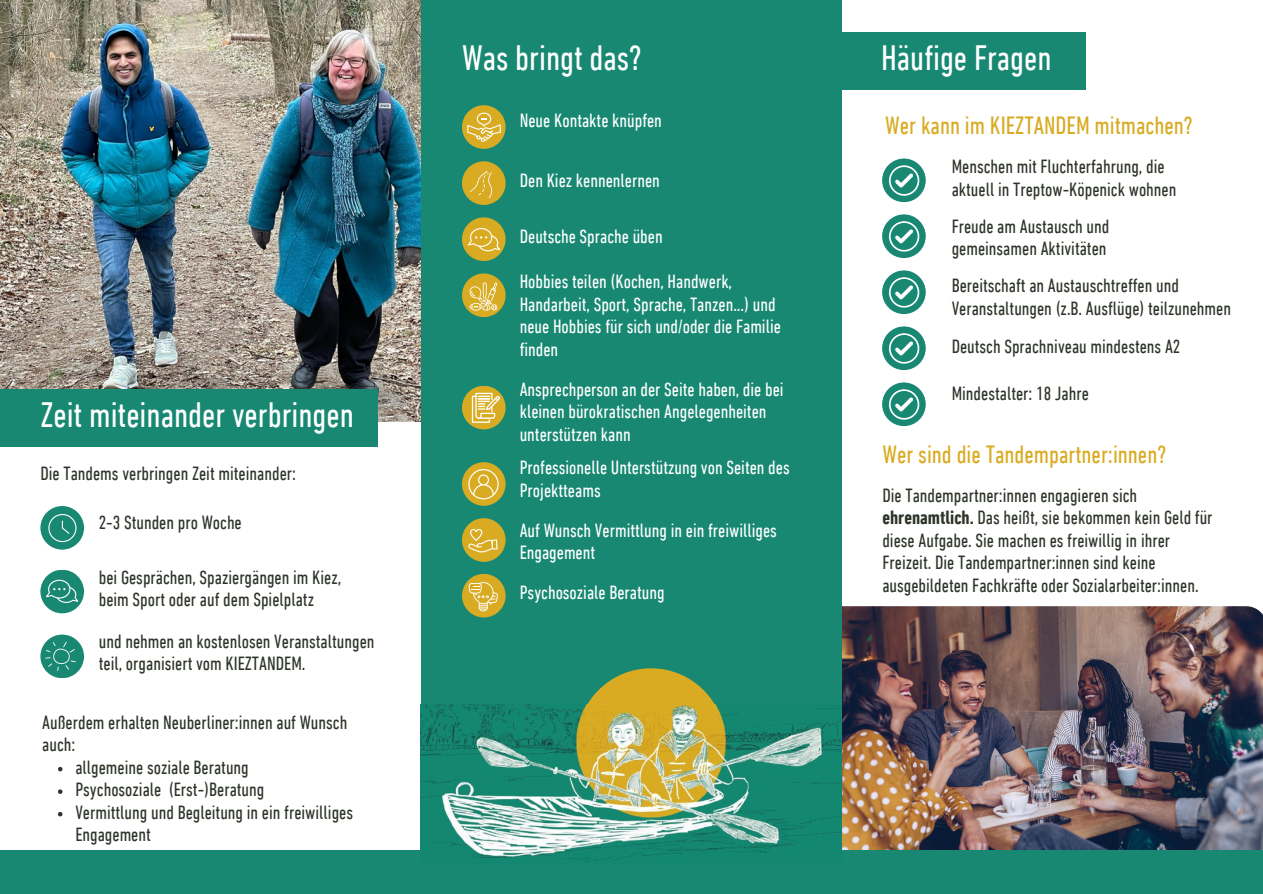
<style>
.page{position:relative;width:1263px;height:894px;background:#fff}
.page>*{position:absolute;margin:0;border:0;box-sizing:border-box;transform-origin:0 0}
.t1{font:condensed 36px "DIN Next LT Pro";color:#feffff}
.t2{font:condensed 25.5px "DIN Next LT Pro";color:#d9ab22}
.t3{font:condensed 19.5px/22.5px "DIN Next LT Pro";color:#2d3429}
.t4{font:condensed 19.5px/22.5px "DIN Next LT Pro";color:#feffff}
.s1{font-weight:700}
</style>
<div class="page">
<img style="left:842px;top:606px;width:421px;height:251px">
<div style="left:0;top:850px;width:1262px;height:43px;background:#188872"></div>
<img style="left:0;top:0;width:421px;height:421px">
<div style="left:0;top:389px;width:377px;height:57px;background:#188872"></div>
<div style="left:40px;top:569px;width:44px;height:44px;background:#188872;border-radius:50%"></div>
<svg style="left:46px;top:579px;width:32px;height:24px"></svg>
<div style="left:40px;top:506px;width:44px;height:43px;background:#188872;border-radius:50%"></div>
<svg style="left:48px;top:514px;width:28px;height:28px"></svg>
<div style="left:40px;top:634px;width:44px;height:44px;background:#188872;border-radius:50%"></div>
<svg style="left:45px;top:641px;width:31px;height:29px"></svg>
<div style="left:836px;top:32px;width:249px;height:57px;background:#188872"></div>
<div style="left:421px;top:0;width:421px;height:880px;background:#188872"></div>
<div style="left:577px;top:668px;width:148px;height:149px;background:#d9ab22;border-radius:50%"></div>
<img style="left:421px;top:704px;width:420px;height:158px">
<div style="left:462px;top:105px;width:44px;height:44px;background:#d9ab22;border-radius:50%"></div>
<svg style="left:467px;top:113px;width:34px;height:29px"></svg>
<div style="left:462px;top:161px;width:44px;height:44px;background:#d9ab22;border-radius:50%"></div>
<div style="left:462px;top:217px;width:44px;height:44px;background:#d9ab22;border-radius:50%"></div>
<div style="left:462px;top:273px;width:44px;height:44px;background:#d9ab22;border-radius:50%"></div>
<div style="left:462px;top:518px;width:44px;height:43px;background:#d9ab22;border-radius:50%"></div>
<svg style="left:462px;top:385px;width:44px;height:44px"></svg>
<div style="left:462px;top:573px;width:44px;height:44px;background:#d9ab22;border-radius:50%"></div>
<div style="left:462px;top:462px;width:44px;height:43px;background:#d9ab22;border-radius:50%"></div>
<svg style="left:469px;top:171px;width:24px;height:28px"></svg>
<svg style="left:468px;top:228px;width:32px;height:23px"></svg>
<svg style="left:469px;top:282px;width:28px;height:28px"></svg>
<svg style="left:468px;top:469px;width:31px;height:30px"></svg>
<svg style="left:472px;top:392px;width:28px;height:31px"></svg>
<svg style="left:468px;top:529px;width:30px;height:24px"></svg>
<svg style="left:469px;top:582px;width:29px;height:29px"></svg>
<div style="left:882px;top:158px;width:44px;height:44px;background:#188872;border-radius:50%"></div>
<svg style="left:889px;top:165px;width:30px;height:31px"></svg>
<div style="left:882px;top:214px;width:44px;height:44px;background:#188872;border-radius:50%"></div>
<svg style="left:889px;top:221px;width:30px;height:30px"></svg>
<div style="left:882px;top:270px;width:44px;height:44px;background:#188872;border-radius:50%"></div>
<svg style="left:889px;top:277px;width:30px;height:30px"></svg>
<div style="left:882px;top:326px;width:44px;height:44px;background:#188872;border-radius:50%"></div>
<svg style="left:889px;top:333px;width:30px;height:30px"></svg>
<svg style="left:58px;top:766px;width:4px;height:5px"></svg>
<svg style="left:58px;top:789px;width:4px;height:4px"></svg>
<svg style="left:58px;top:812px;width:4px;height:4px"></svg>
<div style="left:882px;top:382px;width:44px;height:44px;background:#188872;border-radius:50%"></div>
<svg style="left:889px;top:389px;width:30px;height:30px"></svg>
<p class="t1" style="left:40px;top:400px;width:315px">Zeit miteinander verbringen</p>
<p class="t3" style="left:40px;top:464px;width:257px">Die Tandems verbringen Zeit miteinander:</p>
<p class="t3" style="left:99px;top:512px;width:145px">2-3 Stunden pro Woche</p>
<p class="t3" style="left:99px;top:567px;width:244px">bei Gesprächen, Spaziergängen im Kiez, beim Sport oder auf dem Spielplatz</p>
<p class="t3" style="left:99px;top:631px;width:277px">und nehmen an kostenlosen Veranstaltungen teil, organisiert vom KIEZTANDEM.</p>
<p class="t3" style="left:42px;top:712px;width:307px">Außerdem erhalten Neuberliner:innen auf Wunsch auch:</p>
<p class="t3" style="left:75px;top:757px;width:175px">allgemeine soziale Beratung</p>
<p class="t3" style="left:75px;top:779px;width:191px">Psychosoziale (Erst-)Beratung</p>
<p class="t3" style="left:75px;top:802px;width:279px">Vermittlung und Begleitung in ein freiwilliges<br>Engagement</p>
<p class="t1" style="left:462px;top:43px;width:182px">Was bringt das?</p>
<p class="t1" style="left:881px;top:43px;width:172px">Häufige Fragen</p>
<p class="t4" style="left:520px;top:111px;width:144px">Neue Kontakte knüpfen</p>
<p class="t2" style="left:885px;top:115px;width:309px">Wer kann im KIEZTANDEM mitmachen?</p>
<p class="t3" style="left:952px;top:157px;width:226px">Menschen mit Fluchterfahrung, die aktuell in Treptow-Köpenick wohnen</p>
<p class="t3" style="left:952px;top:216px;width:159px">Freude am Austausch und gemeinsamen Aktivitäten</p>
<p class="t3" style="left:952px;top:276px;width:281px">Bereitschaft an Austauschtreffen und<br>Veranstaltungen (z.B. Ausflüge) teilzunehmen</p>
<p class="t3" style="left:952px;top:337px;width:230px">Deutsch Sprachniveau mindestens A2</p>
<p class="t3" style="left:952px;top:384px;width:139px">Mindestalter: 18 Jahre</p>
<p class="t4" style="left:520px;top:170px;width:142px">Den Kiez kennenlernen</p>
<p class="t4" style="left:520px;top:226px;width:145px">Deutsche Sprache üben</p>
<p class="t4" style="left:520px;top:272px;width:263px">Hobbies teilen (Kochen, Handwerk,<br>Handarbeit, Sport, Sprache, Tanzen...) und neue Hobbies für sich und/oder die Familie finden</p>
<p class="t4" style="left:520px;top:379px;width:265px">Ansprechperson an der Seite haben, die bei kleinen bürokratischen Angelegenheiten unterstützen kann</p>
<p class="t4" style="left:520px;top:458px;width:271px">Professionelle Unterstützung von Seiten des<br>Projektteams</p>
<p class="t4" style="left:520px;top:520px;width:259px">Auf Wunsch Vermittlung in ein freiwilliges<br>Engagement</p>
<p class="t4" style="left:520px;top:582px;width:147px">Psychosoziale Beratung</p>
<p class="t2" style="left:882px;top:444px;width:286px">Wer sind die Tandempartner:innen?</p>
<p class="t3" style="left:882px;top:485px;width:332px">Die Tandempartner:innen engagieren sich <span class="s1">ehrenamtlich.</span> Das heißt, sie bekommen kein Geld für diese Aufgabe. Sie machen es freiwillig in ihrer Freizeit. Die Tandempartner:innen sind keine ausgebildeten Fachkräfte oder Sozialarbeiter:innen.</p>
</div>
